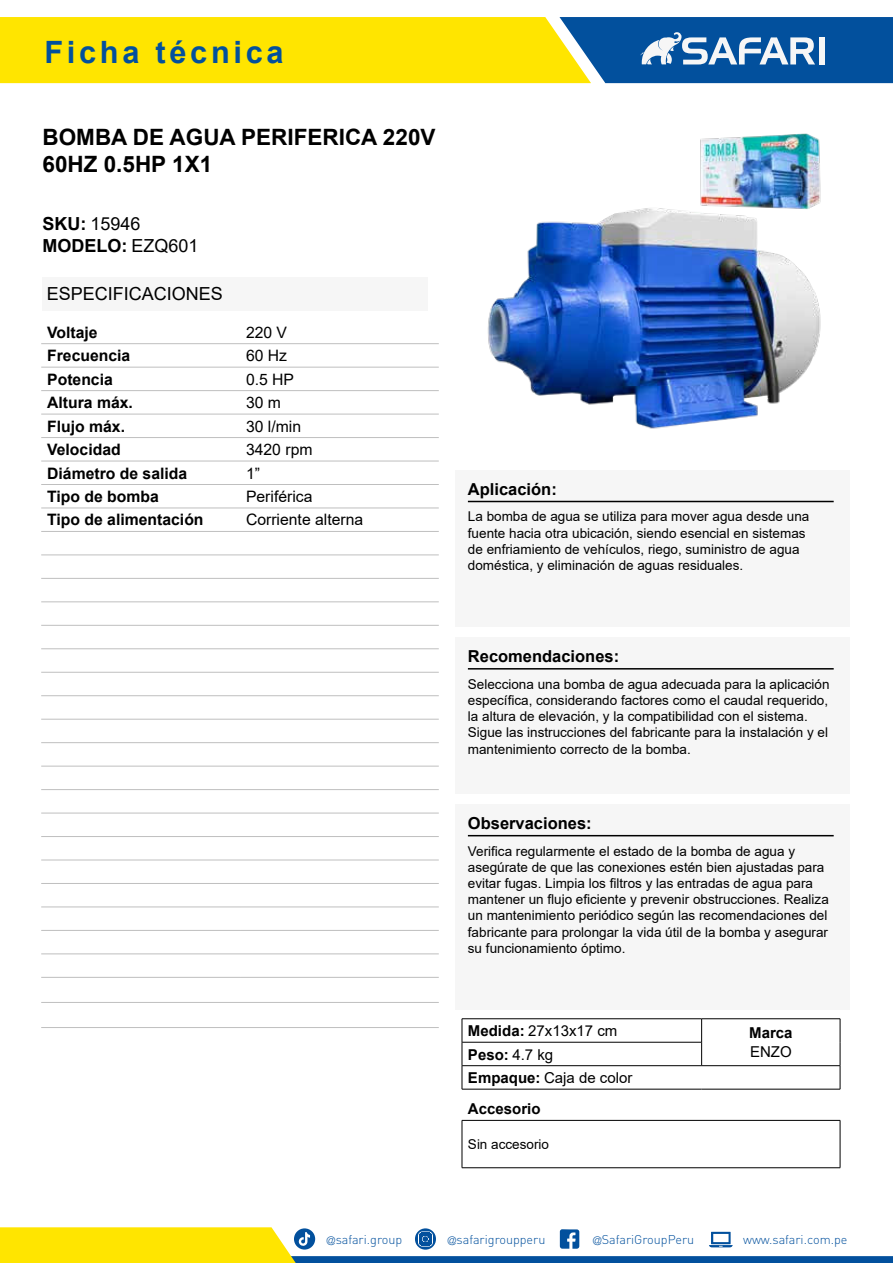
<style>
.page{position:relative;width:893px;height:1263px;background:#fff}
.page>*{position:absolute;margin:0;border:0;box-sizing:border-box;transform-origin:0 0}
.t1{font:700 30.75px "Arial";letter-spacing:.12em;color:#02509d}
.t2{font:700 22.5px/27px "Arial";color:#000}
.t3{font:700 18px/21.9px "Arial";color:#000}
.t4{font:18px "Arial";color:#000}
.t5{font:700 16.5px "Arial";color:#000}
.t6{font:700 15.75px "Arial";color:#000}
.t7{font:15.75px "Arial";color:#000}
.t8{font:15px "Arial";color:#000}
.t9{font:700 15px "Arial";color:#000}
.t10{font:13.5px/16.2px "Arial";color:#000}
.t11{font:300 12.6px "DIN";color:#02509d}
.s1{font-weight:400}
.s2{font-weight:700}
.s3{font-family:"Helvetica LT Std";font-stretch:condensed;font-size:11.25px}
</style>
<div class="page">
<svg style="left:0;top:1227px;width:893px;height:36px"></svg>
<svg style="left:0;top:17px;width:893px;height:66px;background:#b1b83e"></svg>
<div style="left:819px;top:37px;width:6px;height:27px;background:#f6f6f6"></div>
<div style="left:455px;top:470px;width:395px;height:157px;background:#f6f6f6"></div>
<hr style="left:468px;top:501px;width:366px;height:1px;background:#000">
<div style="left:455px;top:638px;width:395px;height:156px;background:#f6f6f6"></div>
<hr style="left:468px;top:668px;width:366px;height:1px;background:#000">
<div style="left:455px;top:805px;width:395px;height:205px;background:#f6f6f6"></div>
<hr style="left:468px;top:835px;width:366px;height:1px;background:#000">
<hr style="left:462px;top:1120px;width:378px;height:1px;background:#000">
<hr style="left:462px;top:1120px;width:1px;height:47px;background:#000">
<hr style="left:840px;top:1120px;width:1px;height:47px;background:#000">
<hr style="left:462px;top:1167px;width:378px;height:1px;background:#000">
<hr style="left:41px;top:343px;width:199px;height:1px;background:#bfbfbf">
<hr style="left:240px;top:343px;width:199px;height:1px;background:#bfbfbf">
<hr style="left:41px;top:1027px;width:199px;height:1px;background:#bfbfbf">
<hr style="left:240px;top:1027px;width:199px;height:1px;background:#bfbfbf">
<hr style="left:41px;top:367px;width:199px;height:1px;background:#bfbfbf">
<hr style="left:240px;top:367px;width:199px;height:1px;background:#bfbfbf">
<hr style="left:41px;top:390px;width:199px;height:1px;background:#bfbfbf">
<hr style="left:240px;top:390px;width:199px;height:1px;background:#bfbfbf">
<hr style="left:41px;top:414px;width:199px;height:1px;background:#bfbfbf">
<hr style="left:240px;top:414px;width:199px;height:1px;background:#bfbfbf">
<hr style="left:41px;top:437px;width:199px;height:1px;background:#bfbfbf">
<hr style="left:240px;top:437px;width:199px;height:1px;background:#bfbfbf">
<hr style="left:41px;top:461px;width:199px;height:1px;background:#bfbfbf">
<hr style="left:240px;top:461px;width:199px;height:1px;background:#bfbfbf">
<hr style="left:41px;top:484px;width:199px;height:1px;background:#bfbfbf">
<hr style="left:240px;top:484px;width:199px;height:1px;background:#bfbfbf">
<hr style="left:41px;top:508px;width:199px;height:1px;background:#bfbfbf">
<hr style="left:240px;top:508px;width:199px;height:1px;background:#bfbfbf">
<hr style="left:41px;top:531px;width:199px;height:1px;background:#bfbfbf">
<hr style="left:240px;top:531px;width:199px;height:1px;background:#bfbfbf">
<hr style="left:41px;top:555px;width:199px;height:1px;background:#bfbfbf">
<hr style="left:240px;top:555px;width:199px;height:1px;background:#bfbfbf">
<hr style="left:41px;top:578px;width:199px;height:1px;background:#bfbfbf">
<hr style="left:240px;top:578px;width:199px;height:1px;background:#bfbfbf">
<hr style="left:41px;top:602px;width:199px;height:1px;background:#bfbfbf">
<hr style="left:240px;top:602px;width:199px;height:1px;background:#bfbfbf">
<hr style="left:41px;top:625px;width:199px;height:1px;background:#bfbfbf">
<hr style="left:240px;top:625px;width:199px;height:1px;background:#bfbfbf">
<hr style="left:41px;top:648px;width:199px;height:1px;background:#bfbfbf">
<hr style="left:240px;top:648px;width:199px;height:1px;background:#bfbfbf">
<hr style="left:41px;top:672px;width:199px;height:1px;background:#bfbfbf">
<hr style="left:240px;top:672px;width:199px;height:1px;background:#bfbfbf">
<hr style="left:41px;top:695px;width:199px;height:1px;background:#bfbfbf">
<hr style="left:240px;top:695px;width:199px;height:1px;background:#bfbfbf">
<hr style="left:41px;top:719px;width:199px;height:1px;background:#bfbfbf">
<hr style="left:240px;top:719px;width:199px;height:1px;background:#bfbfbf">
<hr style="left:41px;top:742px;width:199px;height:1px;background:#bfbfbf">
<hr style="left:240px;top:742px;width:199px;height:1px;background:#bfbfbf">
<hr style="left:41px;top:766px;width:199px;height:1px;background:#bfbfbf">
<hr style="left:240px;top:766px;width:199px;height:1px;background:#bfbfbf">
<hr style="left:41px;top:789px;width:199px;height:1px;background:#bfbfbf">
<hr style="left:240px;top:789px;width:199px;height:1px;background:#bfbfbf">
<hr style="left:41px;top:813px;width:199px;height:1px;background:#bfbfbf">
<hr style="left:240px;top:813px;width:199px;height:1px;background:#bfbfbf">
<hr style="left:41px;top:836px;width:199px;height:1px;background:#bfbfbf">
<hr style="left:240px;top:836px;width:199px;height:1px;background:#bfbfbf">
<hr style="left:41px;top:860px;width:199px;height:1px;background:#bfbfbf">
<hr style="left:240px;top:860px;width:199px;height:1px;background:#bfbfbf">
<hr style="left:41px;top:883px;width:199px;height:1px;background:#bfbfbf">
<hr style="left:240px;top:883px;width:199px;height:1px;background:#bfbfbf">
<hr style="left:41px;top:907px;width:199px;height:1px;background:#bfbfbf">
<hr style="left:240px;top:907px;width:199px;height:1px;background:#bfbfbf">
<hr style="left:41px;top:930px;width:199px;height:1px;background:#bfbfbf">
<hr style="left:240px;top:930px;width:199px;height:1px;background:#bfbfbf">
<hr style="left:41px;top:954px;width:199px;height:1px;background:#bfbfbf">
<hr style="left:240px;top:954px;width:199px;height:1px;background:#bfbfbf">
<hr style="left:41px;top:977px;width:199px;height:1px;background:#bfbfbf">
<hr style="left:240px;top:977px;width:199px;height:1px;background:#bfbfbf">
<hr style="left:41px;top:1002px;width:199px;height:1px;background:#bfbfbf">
<hr style="left:240px;top:1002px;width:199px;height:1px;background:#bfbfbf">
<img style="left:487px;top:133px;width:334px;height:296px">
<div style="left:43px;top:277px;width:385px;height:33px;background:#f6f6f6"></div>
<hr style="left:462px;top:1042px;width:239px;height:1px;background:#000">
<hr style="left:462px;top:1065px;width:240px;height:1px;background:#000">
<hr style="left:702px;top:1065px;width:138px;height:1px;background:#000">
<hr style="left:462px;top:1018px;width:240px;height:1px;background:#000">
<hr style="left:702px;top:1018px;width:138px;height:1px;background:#000">
<svg style="left:701px;top:1019px;width:1px;height:46px"></svg>
<svg style="left:462px;top:1019px;width:1px;height:70px"></svg>
<svg style="left:840px;top:1019px;width:1px;height:70px"></svg>
<hr style="left:462px;top:1089px;width:240px;height:1px;background:#000">
<hr style="left:702px;top:1089px;width:138px;height:1px;background:#000">
<h1 class="t1" style="left:44px;top:34px;width:241px">Ficha técnica</h1>
<h2 class="t2" style="left:43px;top:126px;width:394px">BOMBA DE AGUA PERIFERICA 220V<br>60HZ 0.5HP 1X1</h2>
<h3 class="t3" style="left:43px;top:213px;width:157px">SKU: <span class="s1">15946<br></span>MODELO: <span class="s1">EZQ601</span></h3>
<h3 class="t4" style="left:47px;top:283px;width:178px">ESPECIFICACIONES</h3>
<p class="t6" style="left:47px;top:326px;width:52px">Voltaje</p>
<p class="t7" style="left:246px;top:326px;width:43px">220 V</p>
<p class="t6" style="left:47px;top:350px;width:85px">Frecuencia</p>
<p class="t7" style="left:246px;top:350px;width:43px">60 Hz</p>
<p class="t6" style="left:47px;top:373px;width:67px">Potencia</p>
<p class="t7" style="left:246px;top:373px;width:50px">0.5 HP</p>
<p class="t6" style="left:47px;top:397px;width:87px">Altura máx.</p>
<p class="t7" style="left:246px;top:397px;width:37px">30 m</p>
<p class="t6" style="left:47px;top:420px;width:79px">Flujo máx.</p>
<p class="t7" style="left:246px;top:420px;width:57px">30 l/min</p>
<p class="t6" style="left:47px;top:444px;width:75px">Velocidad</p>
<p class="t7" style="left:246px;top:444px;width:68px">3420 rpm</p>
<p class="t6" style="left:47px;top:467px;width:142px">Diámetro de salida</p>
<p class="t7" style="left:246px;top:467px;width:16px">1”</p>
<p class="t6" style="left:47px;top:490px;width:113px">Tipo de bomba</p>
<p class="t7" style="left:246px;top:490px;width:68px">Periférica</p>
<p class="t6" style="left:47px;top:514px;width:158px">Tipo de alimentación</p>
<p class="t7" style="left:246px;top:514px;width:119px">Corriente alterna</p>
<p class="t5" style="left:468px;top:483px;width:90px">Aplicación:</p>
<p class="t10" style="left:468px;top:510px;width:343px">La bomba de agua se utiliza para mover agua desde una fuente hacia otra ubicación, siendo esencial en sistemas de enfriamiento de vehículos, riego, suministro de agua doméstica, y eliminación de aguas residuales.</p>
<p class="t5" style="left:468px;top:650px;width:153px">Recomendaciones:</p>
<p class="t10" style="left:468px;top:677px;width:363px">Selecciona una bomba de agua adecuada para la aplicación específica, considerando factores como el caudal requerido, la altura de elevación, y la compatibilidad con el sistema.<br>Sigue las instrucciones del fabricante para la instalación y el mantenimiento correcto de la bomba.</p>
<p class="t5" style="left:468px;top:817px;width:125px">Observaciones:</p>
<p class="t10" style="left:468px;top:843px;width:362px">Verifica regularmente el estado de la bomba de agua y asegúrate de que las conexiones estén bien ajustadas para evitar fugas. Limpia los filtros y las entradas de agua para mantener un flujo eficiente y prevenir obstrucciones. Realiza un mantenimiento periódico según las recomendaciones del fabricante para prolongar la vida útil de la bomba y asegurar su funcionamiento óptimo.</p>
<p class="t8" style="left:468px;top:1021px;width:151px"><span class="s2">Medida:</span> 27x13x17 cm</p>
<p class="t9" style="left:749px;top:1027px;width:45px">Marca</p>
<p class="t9" style="left:468px;top:1049px;width:87px">Peso: <span class="s1">4.7 kg</span></p>
<p class="t8" style="left:750px;top:1046px;width:43px">ENZO</p>
<p class="t8" style="left:468px;top:1067px;width:166px"><span class="s2">Empaque:</span> Caja de color</p>
<p class="t9" style="left:468px;top:1103px;width:74px">Accesorio</p>
<p class="t10" style="left:468px;top:1137px;width:83px">Sin accesorio</p>
<p class="t11" style="left:327px;top:1234px;width:77px"><span class="s3">@</span>safari.group</p>
<p class="t11" style="left:448px;top:1234px;width:99px"><span class="s3">@</span>safarigroupperu</p>
<p class="t11" style="left:593px;top:1234px;width:103px"><span class="s3">@</span>SafariGroupPeru</p>
<p class="t11" style="left:743px;top:1234px;width:106px">www.safari.com.pe</p>
</div>
